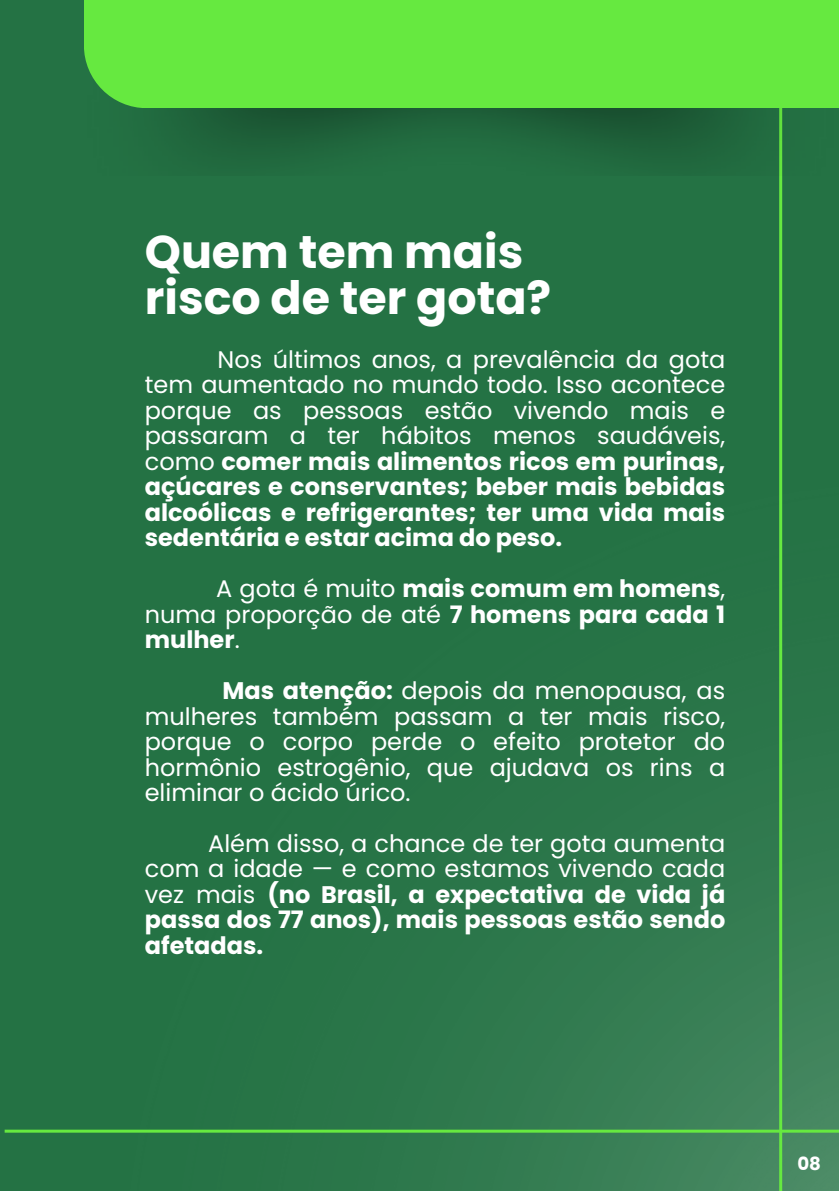
<style>
.page{position:relative;width:839px;height:1191px;background:#fff}
.page>*{position:absolute;margin:0;border:0;box-sizing:border-box;transform-origin:0 0}
.t1{font:700 46px/46.4px "Poppins";color:#fff}
.t2{font:24px/25.4px "Poppins";color:#fff;text-align:justify}
.t3{font:700 24px/25.4px "Poppins";color:#fff;text-align:justify}
.t4{font:700 18.2px "Poppins";color:#fff}
.s1{font-weight:700}
.s2{font-weight:400}
</style>
<div class="page">
<div style="left:0;top:0;width:838px;height:1190px;background:#247244"></div>
<img style="left:0;top:301px;width:838px;height:890px">
<hr style="left:779px;top:0;width:3px;height:1191px;background:#66e940">
<hr style="left:5px;top:1130px;width:833px;height:3px;background:#66e940">
<img style="left:167px;top:108px;width:616px;height:67px">
<div style="left:84px;top:0;width:754px;height:108px;background:#66e940"></div>
<h1 class="t1" style="left:145px;top:228px;width:408px">Quem tem mais risco de ter gota?</h1>
<p class="t2" style="left:145px;top:347px;width:582px;text-indent:73px">Nos últimos anos, a prevalência da gota tem aumentado no mundo todo. Isso acontece porque as pessoas estão vivendo mais e passaram a ter hábitos menos saudáveis, como <span class="s1">comer mais alimentos ricos em purinas, açúcares e conservantes; beber mais bebidas alcoólicas e refrigerantes; ter uma vida mais sedentária e estar acima do peso.</span></p>
<p class="t3" style="left:145px;top:576px;width:582px;text-indent:72px"><span class="s2">A gota é muito</span> mais comum em homens<span class="s2">, numa proporção de até</span> 7 homens para cada 1 mulher<span class="s2">.</span></p>
<p class="t2" style="left:145px;top:678px;width:582px;text-indent:78px"><span class="s1">Mas atenção:</span> depois da menopausa, as mulheres também passam a ter mais risco, porque o corpo perde o efeito protetor do hormônio estrogênio, que ajudava os rins a eliminar o ácido úrico.</p>
<p class="t3" style="left:145px;top:831px;width:582px;text-indent:63px"><span class="s2">Além disso, a chance de ter gota aumenta com a idade — e como estamos vivendo cada vez mais</span> (no Brasil, a expectativa de vida já passa dos 77 anos), mais pessoas estão sendo afetadas.</p>
<p class="t4" style="left:797px;top:1151px;width:25px">08</p>
</div>
